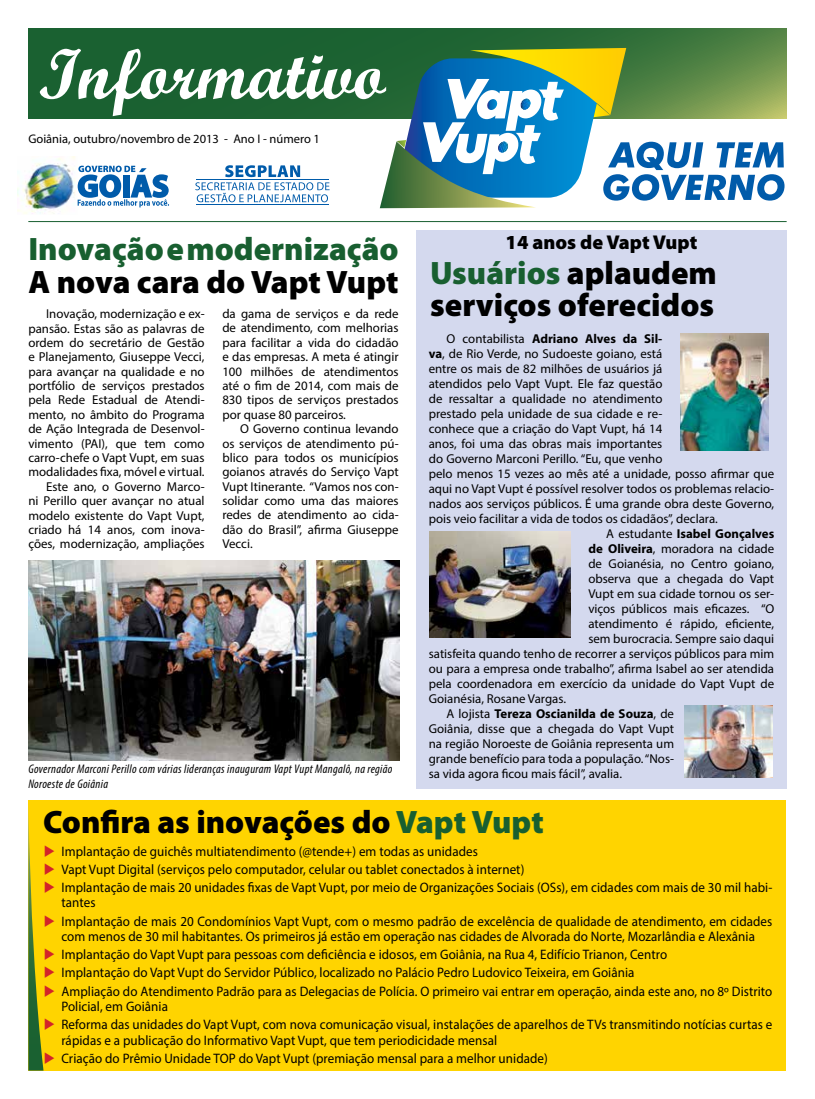
<style>
.page{position:relative;width:815px;height:1099px;background:#fff}
.page>*{position:absolute;margin:0;border:0;box-sizing:border-box;transform-origin:0 0}
.t1{font:700 71.25px "Script";color:#fff}
.t2{font:900 32.5px/32.5px "Myriad Pro";color:#000}
.t3{font:900 32.5px "Myriad Pro";color:#185f30}
.t4{font:900 20px "Myriad Pro";color:#000}
.t5{font:13.75px/15.6px "Myriad Pro";letter-spacing:.005em;color:#000;scale:.95 1}
.t6{font:12.88px/14.4px "Myriad Pro";color:#000;text-align:justify}
.t7{font:700 12.88px "Myriad Pro";color:#000}
.t8{font:italic condensed 12.5px/15px "Myriad Pro";letter-spacing:.025em;color:#000}
.t9{font:12.5px "Myriad Pro";color:#000}
.s1{color:#185f30}
.s2{font-weight:400}
.s3{font-weight:700}
.s4{color:#d2232a}
</style>
<div class="page">
<div style="left:416px;top:230px;width:371px;height:559px;background:#d4d9ee"></div>
<div style="left:29px;top:800px;width:757px;height:270px;background:#ffd400"></div>
<svg style="left:28px;top:801px;width:16px;height:269px"></svg>
<div style="left:28px;top:28px;width:758px;height:91px;background:linear-gradient(to right,#0e592d,#3e773e)"></div>
<hr style="left:28px;top:221px;width:759px;height:1px;background:#185f30">
<img style="left:680px;top:333px;width:88px;height:117px">
<img style="left:429px;top:531px;width:142px;height:106px">
<img style="left:29px;top:560px;width:370px;height:200px">
<img style="left:685px;top:705px;width:88px;height:72px">
<img style="left:18px;top:156px;width:60px;height:58px">
<svg style="left:195px;top:165px;width:135px;height:37px"></svg>
<hr style="left:196px;top:179px;width:133px;height:1px;background:#005baa">
<hr style="left:196px;top:204px;width:133px;height:1px;background:#005baa">
<svg style="left:78px;top:166px;width:91px;height:41px"></svg>
<svg style="left:380px;top:48px;width:404px;height:160px"></svg>
<h1 class="t1" style="left:38px;top:31px;width:349px">Informativo</h1>
<p class="t9" style="left:28px;top:131px;width:293px">Goiânia, outubro/novembro de 2013 - Ano I - número 1</p>
<h2 class="t3" style="left:28px;top:231px;width:372px">Inovação e modernização</h2>
<h2 class="t2" style="left:28px;top:266px;width:372px">A nova cara do Vapt Vupt</h2>
<p class="t6" style="left:28px;top:306px;width:178px;text-align:right">Inovação, modernização e ex&shy;pansão. Estas são as palavras de ordem do secretário de Gestão e Planejamento, Giuseppe Vecci, para avançar na qualidade e no portfólio de serviços prestados pela Rede Estadual de Atendi&shy;mento, no âmbito do Programa de Ação Integrada de Desenvol&shy;vimento (PAI), que tem como carro-chefe o Vapt Vupt, em suas modalidades fixa, móvel e virtual.<br>Este ano, o Governo Marco-<br>ni Perillo quer avançar no atual modelo existente do Vapt Vupt, criado há 14 anos, com inova&shy;ções, modernização, ampliações</p>
<p class="t6" style="left:222px;top:306px;width:178px">da gama de serviços e da rede de atendimento, com melhorias para facilitar a vida do cidadão e das empresas. A meta é atingir 100 milhões de atendimentos até o fim de 2014, com mais de 830 tipos de serviços prestados por quase 80 parceiros.</p>
<p class="t6" style="left:222px;top:421px;width:178px;text-indent:18px">O Governo continua levando os serviços de atendimento pú&shy;blico para todos os municípios goianos através do Serviço Vapt Vupt Itinerante. “Vamos nos con&shy;solidar como uma das maiores redes de atendimento ao cida&shy;dão do Brasil”, afirma Giuseppe Vecci.</p>
<p class="t8" style="left:28px;top:760px;width:366px">Governador Marconi Perillo com várias lideranças inauguram Vapt Vupt Mangalô, na região<br>Noroeste de Goiânia</p>
<h3 class="t4" style="left:506px;top:231px;width:193px">14 anos de Vapt Vupt</h3>
<h2 class="t2" style="left:430px;top:257px;width:288px"><span class="s1">Usuários</span> aplaudem serviços oferecidos</h2>
<p class="t7" style="left:446px;top:330px;width:217px"><span class="s2">O contabilista</span> Adriano Alves da Sil-</p>
<p class="t6" style="left:429px;top:346px;width:235px"><span class="s3">va</span>, de Rio Verde, no Sudoeste goiano, está</p>
<p class="t6" style="left:429px;top:361px;width:235px">entre os mais de 82 milhões de usuários já</p>
<p class="t6" style="left:429px;top:376px;width:235px">atendidos pelo Vapt Vupt. Ele faz questão</p>
<p class="t6" style="left:429px;top:391px;width:235px">de ressaltar a qualidade no atendimento</p>
<p class="t6" style="left:429px;top:406px;width:235px">prestado pela unidade de sua cidade e re-</p>
<p class="t6" style="left:429px;top:421px;width:235px">conhece que a criação do Vapt Vupt, há 14</p>
<p class="t6" style="left:429px;top:436px;width:235px">anos, foi uma das obras mais importantes</p>
<p class="t6" style="left:429px;top:451px;width:235px">do Governo Marconi Perillo. “Eu, que venho</p>
<p class="t6" style="left:429px;top:466px;width:347px">pelo menos 15 vezes ao mês até a unidade, posso afirmar que</p>
<p class="t6" style="left:429px;top:481px;width:347px">aqui no Vapt Vupt é possível resolver todos os problemas relacio-</p>
<p class="t6" style="left:429px;top:496px;width:347px">nados aos serviços públicos. É uma grande obra deste Governo,</p>
<p class="t6" style="left:429px;top:511px;width:291px">pois veio facilitar a vida de todos os cidadãos”, declara.</p>
<p class="t7" style="left:606px;top:525px;width:170px"><span class="s2">A estudante</span> Isabel Gonçalves</p>
<p class="t6" style="left:588px;top:541px;width:187px"><span class="s3">de Oliveira</span>, moradora na cidade</p>
<p class="t6" style="left:588px;top:556px;width:187px">de Goianésia, no Centro goiano,</p>
<p class="t6" style="left:588px;top:571px;width:187px">observa que a chegada do Vapt</p>
<p class="t6" style="left:588px;top:586px;width:187px">Vupt em sua cidade tornou os ser-</p>
<p class="t6" style="left:588px;top:601px;width:187px">viços públicos mais eficazes. “O</p>
<p class="t6" style="left:588px;top:616px;width:187px">atendimento é rápido, eficiente,</p>
<p class="t6" style="left:588px;top:631px;width:187px">sem burocracia. Sempre saio daqui</p>
<p class="t6" style="left:429px;top:646px;width:347px">satisfeita quando tenho de recorrer a serviços públicos para mim</p>
<p class="t6" style="left:429px;top:661px;width:347px">ou para a empresa onde trabalho”, afirma Isabel ao ser atendida</p>
<p class="t6" style="left:429px;top:676px;width:347px">pela coordenadora em exercício da unidade do Vapt Vupt de</p>
<p class="t6" style="left:429px;top:691px;width:139px">Goianésia, Rosane Vargas.</p>
<p class="t7" style="left:446px;top:705px;width:229px"><span class="s2">A lojista</span> Tereza Oscianilda de Souza<span class="s2">, de</span></p>
<p class="t6" style="left:429px;top:721px;width:247px">Goiânia, disse que a chegada do Vapt Vupt</p>
<p class="t6" style="left:429px;top:736px;width:247px">na região Noroeste de Goiânia representa um</p>
<p class="t6" style="left:429px;top:751px;width:247px">grande benefício para toda a população. “Nos-</p>
<p class="t6" style="left:429px;top:766px;width:195px">sa vida agora ficou mais fácil”, avalia.</p>
<h2 class="t2" style="left:43px;top:806px;width:502px">Confira as inovações do <span class="s1">Vapt Vupt</span></h2>
<p class="t5" style="left:44px;top:843px;width:458px"><span class="s4">◆</span> Implantação de guichês multiatendimento (@tende+) em todas as unidades</p>
<p class="t5" style="left:44px;top:861px;width:507px"><span class="s4">◆</span> Vapt Vupt Digital (serviços pelo computador, celular ou tablet conectados à internet)</p>
<p class="t5" style="left:61px;top:879px;width:750px;text-indent:-18px"><span class="s4">◆</span> Implantação de mais 20 unidades fixas de Vapt Vupt, por meio de Organizações Sociais (OSs), em cidades com mais de 30 mil habi&shy;tantes</p>
<p class="t5" style="left:44px;top:912px;width:768px;text-align:center"><span class="s4">◆</span> Implantação de mais 20 Condomínios Vapt Vupt, com o mesmo padrão de excelência de qualidade de atendimento, em cidades com menos de 30 mil habitantes. Os primeiros já estão em operação nas cidades de Alvorada do Norte, Mozarlândia e Alexânia</p>
<p class="t5" style="left:44px;top:946px;width:658px"><span class="s4">◆</span> Implantação do Vapt Vupt para pessoas com deficiência e idosos, em Goiânia, na Rua 4, Edifício Trianon, Centro</p>
<p class="t5" style="left:44px;top:964px;width:623px"><span class="s4">◆</span> Implantação do Vapt Vupt do Servidor Público, localizado no Palácio Pedro Ludovico Teixeira, em Goiânia</p>
<p class="t5" style="left:61px;top:982px;width:750px;text-indent:-17px"><span class="s4">◆</span> Ampliação do Atendimento Padrão para as Delegacias de Polícia. O primeiro vai entrar em operação, ainda este ano, no 8º Distrito<br>Policial, em Goiânia</p>
<p class="t5" style="left:61px;top:1016px;width:750px;text-indent:-17px"><span class="s4">◆</span> Reforma das unidades do Vapt Vupt, com nova comunicação visual, instalações de aparelhos de TVs transmitindo notícias curtas e rápidas e a publicação do Informativo Vapt Vupt, que tem periodicidade mensal</p>
<p class="t5" style="left:44px;top:1050px;width:532px"><span class="s4">◆</span> Criação do Prêmio Unidade TOP do Vapt Vupt (premiação mensal para a melhor unidade)</p>
</div>
